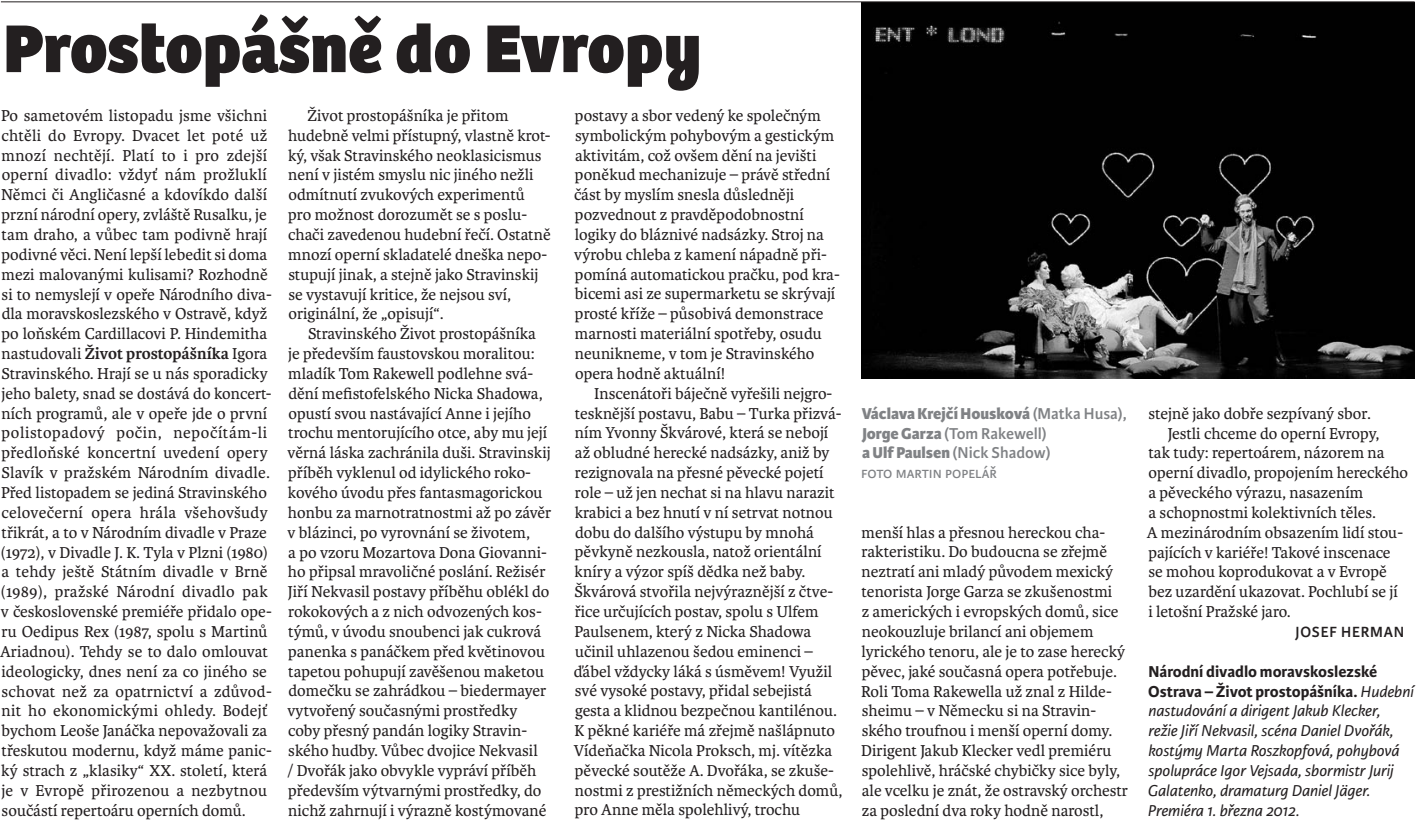
<style>
.page{position:relative;width:1421px;height:821px;background:#fff}
.page>*{position:absolute;margin:0;border:0;box-sizing:border-box;transform-origin:0 0}
._01_nadpis_extrabold{font:800 70px "Bree";color:#231f20}
._01_text{font:16.8px/19.8px "Karmina";color:#231f20}
._01_text_bez_ods{font:16.8px/19.8px "Karmina";color:#231f20}
._02_představení{font:italic 16.8px/19.8px "Karmina Sans";color:#231f20}
._02_popiska_bez_šipk{font:800 16.8px/19.8px "Karmina Sans";color:#808285}
._01_autor_pod_text{font:600 15.75px "Karmina Sans";letter-spacing:.05em;color:#231f20}
.s1{font-weight:700}
.s2{font-weight:600}
.s3{font-weight:400}
.s4{font-weight:700;font-style:normal}
</style>
<div class="page">
<img style="left:861px;top:3px;width:554px;height:376px">
<hr style="left:1px;top:2px;width:1414px;height:1px;background:#231f20">
<p class="_01_nadpis_extrabold" style="left:3px;top:6px;width:699px">Prostopášně do Evropy</p>
<p class="_01_text_bez_ods" style="left:0;top:106px;width:273px">Po sametovém listopadu jsme všichni chtěli do Evropy. Dvacet let poté už mnozí nechtějí. Platí to i pro zdejší operní divadlo: vždyť nám prožluklí Němci či Angličasné a kdovíkdo další przní národní opery, zvláště Rusalku, je tam draho, a vůbec tam podivně hrají podivné věci. Není lepší lebedit si doma mezi malovanými kulisami? Rozhodně si to nemyslejí v opeře Národního diva&shy;dla moravskoslezského v Ostravě, když po loňském Cardillacovi P. Hindemitha nastudovali <span class="s1">Život prostopášníka</span> Igora Stravinského. Hrají se u nás sporadicky jeho balety, snad se dostává do koncert&shy;ních programů, ale v opeře jde o první polistopadový počin, nepočítám-li předloňské koncertní uvedení opery Slavík v pražském Národním divadle.<br>Před listopadem se jediná Stravinského celovečerní opera hrála všehovšudy třikrát, a to v Národním divadle v Praze (1972), v Divadle J. K. Tyla v Plzni (1980) a tehdy ještě Státním divadle v Brně (1989), pražské Národní divadlo pak v československé premiéře přidalo ope&shy;ru Oedipus Rex (1987, spolu s Martinů Ariadnou). Tehdy se to dalo omlouvat ideologicky, dnes není za co jiného se schovat než za opatrnictví a zdůvod&shy;nit ho ekonomickými ohledy. Bodejť bychom Leoše Janáčka nepovažovali za třeskutou modernu, když máme panic&shy;ký strach z „klasiky“ XX. století, která je v Evropě přirozenou a nezbytnou součástí repertoáru operních domů.</p>
<p class="_01_text" style="left:288px;top:106px;width:264px;text-indent:20px">Život prostopášníka je přitom hudebně velmi přístupný, vlastně krot&shy;ký, však Stravinského neoklasicismus není v jistém smyslu nic jiného nežli odmítnutí zvukových experimentů pro možnost dorozumět se s poslu&shy;chači zavedenou hudební řečí. Ostatně mnozí operní skladatelé dneška nepo&shy;stupují jinak, a stejně jako Stravinskij se vystavují kritice, že nejsou sví, originální, že „opisují“.</p>
<p class="_01_text" style="left:288px;top:324px;width:265px;text-indent:21px">Stravinského Život prostopášníka je především faustovskou moralitou: mladík Tom Rakewell podlehne svá&shy;dění mefistofelského Nicka Shadowa, opustí svou nastávající Anne i jejího trochu mentorujícího otce, aby mu její věrná láska zachránila duši. Stravinskij příběh vyklenul od idylického roko&shy;kového úvodu přes fantasmagorickou honbu za marnotratnostmi až po závěr v blázinci, po vyrovnání se životem,<br>a po vzoru Mozartova Dona Giovanni&shy;ho připsal mravoličné poslání. Režisér Jiří Nekvasil postavy příběhu oblékl do rokokových a z nich odvozených kos&shy;týmů, v úvodu snoubenci jak cukrová panenka s panáčkem před květinovou tapetou pohupují zavěšenou maketou domečku se zahrádkou – biedermayer vytvořený současnými prostředky coby přesný pandán logiky Stravin&shy;ského hudby. Vůbec dvojice Nekvasil<br>/ Dvořák jako obvykle vypráví příběh především výtvarnými prostředky, do nichž zahrnují i výrazně kostýmované</p>
<p class="_01_text" style="left:574px;top:106px;width:267px">postavy a sbor vedený ke společným symbolickým pohybovým a gestickým aktivitám, což ovšem dění na jevišti poněkud mechanizuje – právě střední část by myslím snesla důsledněji pozvednout z pravděpodobnostní logiky do bláznivé nadsázky. Stroj na výrobu chleba z kamení nápadně při&shy;pomíná automatickou pračku, pod kra&shy;bicemi asi ze supermarketu se skrývají prosté kříže – působivá demonstrace marnosti materiální spotřeby, osudu neunikneme, v tom je Stravinského opera hodně aktuální!</p>
<p class="_01_text" style="left:574px;top:383px;width:270px;text-indent:21px">Inscenátoři báječně vyřešili nejgro&shy;tesknější postavu, Babu – Turka přizvá&shy;ním Yvonny Škvárové, která se nebojí až obludné herecké nadsázky, aniž by rezignovala na přesné pěvecké pojetí role – už jen nechat si na hlavu narazit krabici a bez hnutí v ní setrvat notnou dobu do dalšího výstupu by mnohá pěvkyně nezkousla, natož orientální kníry a výzor spíš dědka než baby.<br>Škvárová stvořila nejvýraznější z čtve&shy;řice určujících postav, spolu s Ulfem Paulsenem, který z Nicka Shadowa učinil uhlazenou šedou eminenci – ďábel vždycky láká s úsměvem! Využil své vysoké postavy, přidal sebejistá gesta a klidnou bezpečnou kantilénou.<br>K pěkné kariéře má zřejmě našlápnuto Vídeňačka Nicola Proksch, mj. vítězka pěvecké soutěže A. Dvořáka, se zkuše&shy;nostmi z prestižních německých domů, pro Anne měla spolehlivý, trochu</p>
<p class="_02_popiska_bez_šipk" style="left:861px;top:404px;width:267px">VáclavaKrejčíHousková <span class="s2">(Matka Husa),<br></span>JorgeGarza <span class="s2">(Tom Rakewell)<br></span>aUlf Paulsen <span class="s2">(Nick Shadow)<br></span><span class="s3">FOTO MARTIN POPELÁŘ</span></p>
<p class="_01_text" style="left:861px;top:522px;width:268px">menší hlas a přesnou hereckou cha&shy;rakteristiku. Do budoucna se zřejmě neztratí ani mladý původem mexický tenorista Jorge Garza se zkušenostmi<br>z amerických i evropských domů, sice neokouzluje brilancí ani objemem lyrického tenoru, ale je to zase herecký pěvec, jaké současná opera potřebuje.<br>Roli Toma Rakewella už znal z Hilde&shy;sheimu – v Německu si na Stravin&shy;ského troufnou i menší operní domy.<br>Dirigent Jakub Klecker vedl premiéru spolehlivě, hráčské chybičky sice byly, ale vcelku je znát, že ostravský orchestr za poslední dva roky hodně narostl,</p>
<p class="_01_text" style="left:1149px;top:403px;width:224px">stejně jako dobře sezpívaný sbor.</p>
<p class="_01_text" style="left:1147px;top:423px;width:263px;text-indent:21px">Jestli chceme do operní Evropy,<br>tak tudy: repertoárem, názorem na operní divadlo, propojením hereckého a pěveckého výrazu, nasazením<br>a schopnostmi kolektivních těles.<br>A mezinárodním obsazením lidí stou&shy;pajících v kariéře! Takové inscenace<br>se mohou koprodukovat a v Evropě bez uzardění ukazovat. Pochlubí se jí<br>i letošní Pražské jaro.</p>
<p class="_01_autor_pod_text" style="left:1296px;top:623px;width:110px">JOSEF HERMAN</p>
<p class="_02_představení" style="left:1148px;top:662px;width:268px"><span class="s4">Národní divadlo moravskoslezské Ostrava – Život prostopášníka.</span> Hudební nastudování a dirigent Jakub Klecker,<br>režie Jiří Nekvasil, scéna Daniel Dvořák, kostýmy Marta Roszkopfová, pohybová spolupráce Igor Vejsada, sbormistr Jurij Galatenko, dramaturg Daniel Jäger.<br>Premiéra 1. března 2012.</p>
</div>
